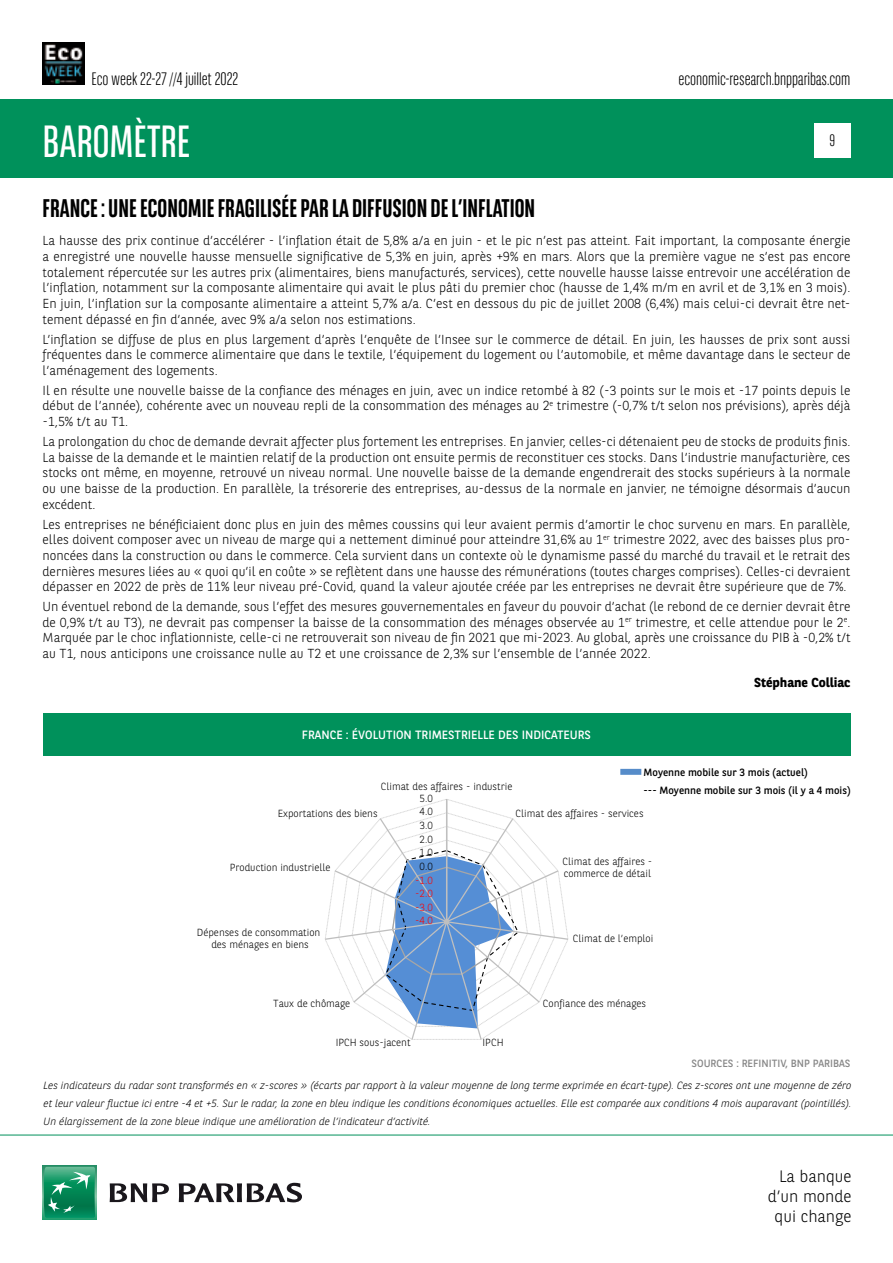
<style>
.page{position:relative;width:893px;height:1263px;background:#fff}
.page>*{position:absolute;margin:0;border:0;box-sizing:border-box;transform-origin:0 0}
.t1{font:45px "BNPP Sans Condensed";color:#fff}
.t2{font:700 25.5px "BNPP Sans Condensed";color:#000}
.t3{font:300 18px "BNPP Sans Condensed";color:#000}
.t4{font:300 16.5px/19.8px "BNPP Sans";color:#000;text-align:right}
.t5{font:300 16.5px "BNPP Sans Condensed";color:#000}
.t6{font:300 13.05px/15.6px "BNPP Sans";color:#000;text-align:justify}
.t7{font:700 13.05px "BNPP Sans";color:#000}
.t8{font:12px "BNPP Sans";color:#fff}
.t9{font:italic 300 10.5px/18px "BNPP Sans";color:#000;text-align:justify}
.t10{font:10.5px/18px "BNPP Sans";color:#000}
.t11{font:10.5px "BNPP Sans";color:#878787}
.t12{font:300 10.35px/12.3px "BNPP Sans";color:#000}
.t13{font:300 10.35px "BNPP Sans";color:#f00}
</style>
<div class="page">
<div style="left:1px;top:99px;width:892px;height:78px;background:#00915b"></div>
<svg style="left:43px;top:1166px;width:53px;height:53px"></svg>
<svg style="left:44px;top:1167px;width:51px;height:51px;background:#26996e"></svg>
<svg style="left:110px;top:1183px;width:59px;height:19px"></svg>
<svg style="left:179px;top:1183px;width:123px;height:19px"></svg>
<hr style="left:0;top:1135px;width:893px;height:1px;background:#00915b">
<div style="left:814px;top:123px;width:36px;height:34px;background:#fff"></div>
<img style="left:43px;top:43px;width:42px;height:42px">
<svg style="left:325px;top:799px;width:244px;height:241px"></svg>
<div style="left:43px;top:713px;width:807px;height:43px;background:#00915b"></div>
<div style="left:620px;top:769px;width:21px;height:6px;background:#568cc9"></div>
<h3 class="t3" style="left:91px;top:67px;width:148px">Eco week 22-27 //4 juillet 2022</h3>
<h1 class="t1" style="left:43px;top:113px;width:149px">BAROMÈTRE</h1>
<h3 class="t3" style="left:678px;top:67px;width:174px">economic-research.bnpparibas.com</h3>
<p class="t5" style="left:829px;top:130px;width:7px">9</p>
<h2 class="t2" style="left:43px;top:193px;width:494px">FRANCE : UNE ECONOMIE FRAGILISÉE PAR LA DIFFUSION DE L’INFLATION</h2>
<p class="t6" style="left:43px;top:232px;width:810px">La hausse des prix continue d’accélérer - l’inflation était de 5,8% a/a en juin - et le pic n’est pas atteint. Fait important, la composante énergie a enregistré une nouvelle hausse mensuelle significative de 5,3% en juin, après +9% en mars. Alors que la première vague ne s’est pas encore totalement répercutée sur les autres prix (alimentaires, biens manufacturés, services), cette nouvelle hausse laisse entrevoir une accélération de l’inflation, notamment sur la composante alimentaire qui avait le plus pâti du premier choc (hausse de 1,4% m/m en avril et de 3,1% en 3 mois).<br>En juin, l’inflation sur la composante alimentaire a atteint 5,7% a/a. C’est en dessous du pic de juillet 2008 (6,4%) mais celui-ci devrait être net&shy;tement dépassé en fin d’année, avec 9% a/a selon nos estimations.</p>
<p class="t6" style="left:43px;top:331px;width:809px">L’inflation se diffuse de plus en plus largement d’après l’enquête de l’Insee sur le commerce de détail. En juin, les hausses de prix sont aussi fréquentes dans le commerce alimentaire que dans le textile, l’équipement du logement ou l’automobile, et même davantage dans le secteur de l’aménagement des logements.</p>
<p class="t6" style="left:43px;top:382px;width:810px">Il en résulte une nouvelle baisse de la confiance des ménages en juin, avec un indice retombé à 82 (-3 points sur le mois et -17 points depuis le début de l’année), cohérente avec un nouveau repli de la consommation des ménages au 2<sup>e</sup> trimestre (-0,7% t/t selon nos prévisions), après déjà -1,5% t/t au T1.</p>
<p class="t6" style="left:43px;top:433px;width:809px">La prolongation du choc de demande devrait affecter plus fortement les entreprises. En janvier, celles-ci détenaient peu de stocks de produits finis.<br>La baisse de la demande et le maintien relatif de la production ont ensuite permis de reconstituer ces stocks. Dans l’industrie manufacturière, ces stocks ont même, en moyenne, retrouvé un niveau normal. Une nouvelle baisse de la demande engendrerait des stocks supérieurs à la normale ou une baisse de la production. En parallèle, la trésorerie des entreprises, au-dessus de la normale en janvier, ne témoigne désormais d’aucun excédent.</p>
<p class="t6" style="left:43px;top:516px;width:809px">Les entreprises ne bénéficiaient donc plus en juin des mêmes coussins qui leur avaient permis d’amortir le choc survenu en mars. En parallèle, elles doivent composer avec un niveau de marge qui a nettement diminué pour atteindre 31,6% au 1<sup>er</sup> trimestre 2022, avec des baisses plus pro&shy;noncées dans la construction ou dans le commerce. Cela survient dans un contexte où le dynamisme passé du marché du travail et le retrait des dernières mesures liées au « quoi qu’il en coûte » se reflètent dans une hausse des rémunérations (toutes charges comprises). Celles-ci devraient dépasser en 2022 de près de 11% leur niveau pré-Covid, quand la valeur ajoutée créée par les entreprises ne devrait être supérieure que de 7%.</p>
<p class="t6" style="left:43px;top:598px;width:809px">Un éventuel rebond de la demande, sous l’effet des mesures gouvernementales en faveur du pouvoir d’achat (le rebond de ce dernier devrait être de 0,9% t/t au T3), ne devrait pas compenser la baisse de la consommation des ménages observée au 1<sup>er</sup> trimestre, et celle attendue pour le 2<sup>e</sup>.<br>Marquée par le choc inflationniste, celle-ci ne retrouverait son niveau de fin 2021 que mi-2023. Au global, après une croissance du PIB à -0,2% t/t au T1, nous anticipons une croissance nulle au T2 et une croissance de 2,3% sur l’ensemble de l’année 2022.</p>
<p class="t7" style="left:754px;top:673px;width:98px">Stéphane Colliac</p>
<p class="t8" style="left:302px;top:727px;width:291px">FRANCE : ÉVOLUTION TRIMESTRIELLE DES INDICATEURS</p>
<p class="t12" style="left:381px;top:779px;width:133px">Climat des affaires - industrie</p>
<p class="t12" style="left:420px;top:792px;width:15px">5.0</p>
<p class="t10" style="left:644px;top:762px;width:209px">Moyenne mobile sur 3 mois (actuel)<br>--- Moyenne mobile sur 3 mois (il y a 4 mois)</p>
<p class="t12" style="left:278px;top:806px;width:101px">Exportations des biens</p>
<p class="t12" style="left:230px;top:861px;width:102px">Production industrielle</p>
<p class="t12" style="left:197px;top:926px;width:125px;text-align:center">Dépenses de consommation des ménages en biens</p>
<p class="t12" style="left:420px;top:805px;width:15px">4.0</p>
<p class="t12" style="left:420px;top:819px;width:15px">3.0</p>
<p class="t12" style="left:420px;top:832px;width:15px">2.0</p>
<p class="t12" style="left:420px;top:846px;width:15px">1.0</p>
<p class="t12" style="left:420px;top:860px;width:15px">0.0</p>
<p class="t13" style="left:415px;top:873px;width:19px">-1.0</p>
<p class="t13" style="left:415px;top:886px;width:19px">-2.0</p>
<p class="t13" style="left:415px;top:900px;width:19px">-3.0</p>
<p class="t13" style="left:415px;top:914px;width:19px">-4.0</p>
<p class="t12" style="left:515px;top:806px;width:130px">Climat des affaires - services</p>
<p class="t12" style="left:563px;top:854px;width:91px">Climat des affaires - commerce de détail</p>
<p class="t12" style="left:573px;top:932px;width:82px">Climat de l’emploi</p>
<p class="t12" style="left:273px;top:997px;width:79px">Taux de chômage</p>
<p class="t12" style="left:336px;top:1036px;width:76px">IPCH sous-jacent</p>
<p class="t12" style="left:482px;top:1036px;width:23px">IPCH</p>
<p class="t12" style="left:543px;top:997px;width:105px">Confiance des ménages</p>
<p class="t11" style="left:691px;top:1056px;width:160px">SOURCES : REFINITIV, BNP PARIBAS</p>
<p class="t9" style="left:44px;top:1076px;width:809px">Les indicateurs du radar sont transformés en « z-scores » (écarts par rapport à la valeur moyenne de long terme exprimée en écart-type). Ces z-scores ont une moyenne de zéro et leur valeur fluctue ici entre -4 et +5. Sur le radar, la zone en bleu indique les conditions économiques actuelles. Elle est comparée aux conditions 4 mois auparavant (pointillés).<br>Un élargissement de la zone bleue indique une amélioration de l’indicateur d’activité.</p>
<p class="t4" style="left:768px;top:1165px;width:85px">La banque d’un monde qui change</p>
</div>
